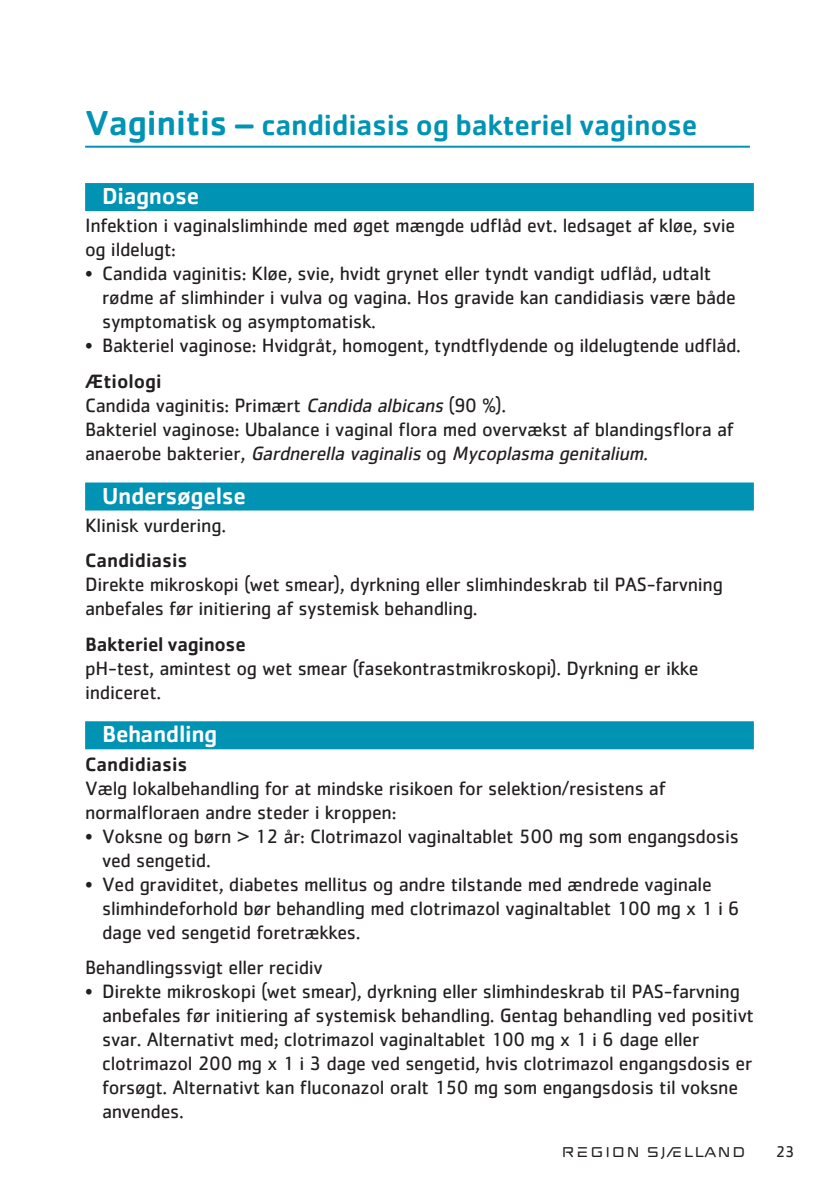
<style>
.page{position:relative;width:840px;height:1191px;background:#fff}
.page>*{position:absolute;margin:0;border:0;box-sizing:border-box;transform-origin:0 0}
.t1{font:500 30px "Cachet Std";letter-spacing:-.01em;color:#0093b4}
.t2{font:500 24px "Cachet Std";letter-spacing:-.015em;color:#fff}
.t3{font:20px/24px "Cachet Std";letter-spacing:-.015em;color:#231f20}
.t4{font:500 20px "Cachet Std";color:#231f20}
.t5{font:16px "Cachet Std";color:#231f20}
.t6{font:14px "REGIONSJAELLANDAABEN";color:#231f20}
.s1{font-size:36px}
.s2{font-weight:500}
.s3{font-style:italic}
</style>
<div class="page">
<hr style="left:85px;top:146px;width:664px;height:2px;background:#0093b4">
<div style="left:85px;top:183px;width:668px;height:28px;background:#0093b4"></div>
<div style="left:85px;top:482px;width:668px;height:28px;background:#0093b4"></div>
<div style="left:85px;top:721px;width:668px;height:28px;background:#0093b4"></div>
<h1 class="t1" style="left:85px;top:106px;width:613px"><span class="s1">Vaginitis –</span> candidiasis og bakteriel vaginose</h1>
<p class="t2" style="left:102px;top:181px;width:99px">Diagnose</p>
<p class="t3" style="left:85px;top:213px;width:651px">Infektion i vaginalslimhinde med øget mængde udflåd evt. ledsaget af kløe, svie og ildelugt:</p>
<p class="t3" style="left:102px;top:261px;width:634px;text-indent:-17px">• Candida vaginitis: Kløe, svie, hvidt grynet eller tyndt vandigt udflåd, udtalt rødme af slimhinder i vulva og vagina. Hos gravide kan candidiasis være både symptomatisk og asymptomatisk.</p>
<p class="t3" style="left:85px;top:333px;width:657px">• Bakteriel vaginose: Hvidgråt, homogent, tyndtflydende og ildelugtende udflåd.</p>
<p class="t3" style="left:85px;top:369px;width:649px"><span class="s2">Ætiologi<br></span>Candida vaginitis: Primært <span class="s3">Candida albicans</span> (90 %).<br>Bakteriel vaginose: Ubalance i vaginal flora med overvækst af blandingsflora af a n a e r o b e b a kt e r i e r, <span class="s3">Gardnerella vaginalis</span> o g <span class="s3">Mycoplasma genitalium.</span></p>
<p class="t2" style="left:102px;top:481px;width:145px">Undersøgelse</p>
<p class="t3" style="left:85px;top:513px;width:142px">Klinisk vurdering.</p>
<p class="t4" style="left:85px;top:548px;width:104px">Candidiasis</p>
<p class="t3" style="left:85px;top:572px;width:639px">Direkte mikroskopi (wet smear), dyrkning eller slimhindeskrab til PAS-farvning anbefales før initiering af systemisk behandling.</p>
<p class="t4" style="left:85px;top:631px;width:162px">Bakteriel vaginose</p>
<p class="t3" style="left:85px;top:655px;width:614px">pH-test, amintest og wet smear (fasekontrastmikroskopi). Dyrkning er ikke indiceret.</p>
<p class="t2" style="left:102px;top:719px;width:117px">Behandling</p>
<p class="t4" style="left:85px;top:751px;width:104px">Candidiasis</p>
<p class="t3" style="left:85px;top:775px;width:581px">Vælg lokalbehandling for at mindske risikoen for selektion/resistens af normalfloraen andre steder i kroppen:</p>
<p class="t3" style="left:102px;top:823px;width:638px;text-indent:-17px">• Voksne og børn &gt; 12 år: Clotrimazol vaginaltablet 500 mg som engangsdosis ved sengetid.</p>
<p class="t3" style="left:102px;top:871px;width:639px;text-indent:-17px">• Ved graviditet, diabetes mellitus og andre tilstande med ændrede vaginale slimhindeforhold bør behandling med clotrimazol vaginaltablet 100 mg x 1 i 6 dage ved sengetid foretrækkes.</p>
<p class="t3" style="left:85px;top:955px;width:239px">Behandlingssvigt eller recidiv</p>
<p class="t3" style="left:102px;top:979px;width:653px;text-indent:-17px">• Direkte mikroskopi (wet smear), dyrkning eller slimhindeskrab til PAS-farvning anbefales før initiering af systemisk behandling. Gentag behandling ved positivt svar. Alternativt med; clotrimazol vaginaltablet 100 mg x 1 i 6 dage eller clotrimazol 200 mg x 1 i 3 dage ved sengetid, hvis clotrimazol engangsdosis er forsøgt. Alternativt kan fluconazol oralt 150 mg som engangsdosis til voksne anvendes.</p>
<p class="t6" style="left:560px;top:1143px;width:187px">REGION SJÆLLAND</p>
<p class="t5" style="left:775px;top:1142px;width:20px">23</p>
</div>
